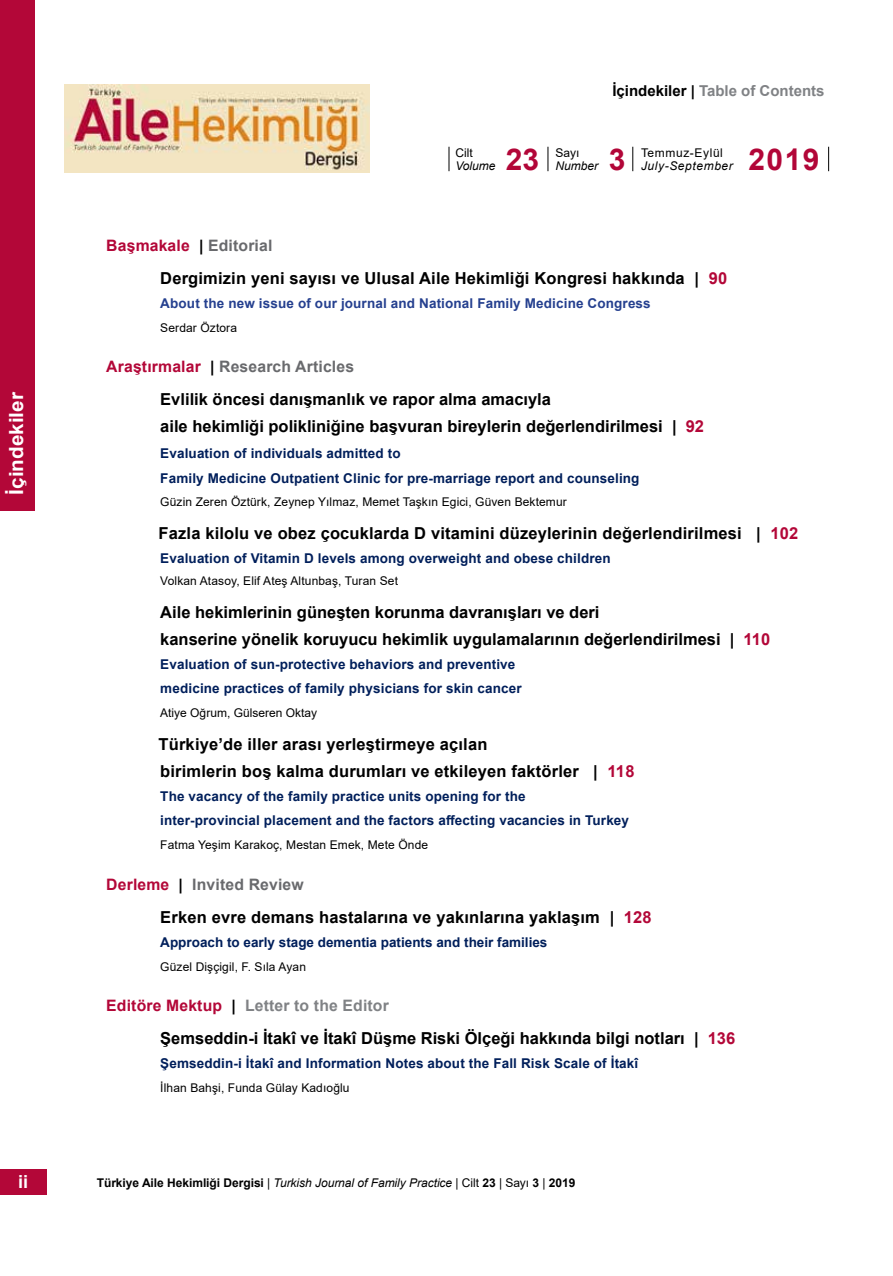
<style>
.page{position:relative;width:893px;height:1276px;background:#fff}
.page>*{position:absolute;margin:0;border:0;box-sizing:border-box;transform-origin:0 0}
.t1{font:700 30px "Arial";letter-spacing:.05em;color:#b20638}
.t2{font:700 19.5px "Arial";color:#fff;scale:1.06 1}
.t3{font:700 18px "Arial";color:#fff}
.t4{font:700 16.5px/27px "Arial";color:#000}
.t5{font:700 15.75px "Arial";letter-spacing:.01em;color:#696a6d}
.t6{font:700 15.75px "Arial";letter-spacing:.01em;color:#808285}
.t7{font:700 15.75px "Arial";letter-spacing:.01em;color:#b30738}
.t8{font:700 15px "Arial";color:#808285}
.t9{font:700 13.5px/24px "Arial";letter-spacing:.01em;color:#001f5b}
.t10{font:700 13.5px "Arial";letter-spacing:.01em;color:#25408f}
.t11{font:12px "Arial";letter-spacing:.01em;color:#000}
.t12{font:700 12px "Arial";letter-spacing:-.005em;color:#000}
.t13{font:italic 12px "Arial";letter-spacing:.05em;color:#000}
.t14{font:12px "Arial";letter-spacing:.05em;color:#000}
.s1{color:#000}
.s2{color:#696a6d}
.s3{color:#b30738}
.s4{font-weight:400}
.s5{font-weight:400;font-style:italic}
</style>
<div class="page">
<img style="left:64px;top:85px;width:305px;height:87px">
<div style="left:0;top:0;width:34px;height:510px;background:#b30738"></div>
<div style="left:0;top:1169px;width:47px;height:26px;background:#b30738"></div>
<svg style="left:449px;top:147px;width:1px;height:24px"></svg>
<svg style="left:548px;top:147px;width:1px;height:24px"></svg>
<svg style="left:632px;top:147px;width:1px;height:24px"></svg>
<svg style="left:828px;top:147px;width:1px;height:24px"></svg>
<p class="t2" style="left:3px;top:495px;width:98px;rotate:-90deg">İçindekiler</p>
<p class="t8" style="left:612px;top:80px;width:214px"><span class="s1">İçindekiler |</span> Table of Contents</p>
<p class="t11" style="left:455px;top:144px;width:19px">Cilt</p>
<p class="t13" style="left:455px;top:158px;width:42px">Volume</p>
<h1 class="t1" style="left:506px;top:138px;width:35px">23</h1>
<p class="t11" style="left:555px;top:144px;width:26px">Sayı</p>
<p class="t13" style="left:555px;top:158px;width:44px">Number</p>
<h1 class="t1" style="left:609px;top:138px;width:18px">3</h1>
<p class="t14" style="left:641px;top:144px;width:83px">Temmuz-Eylül</p>
<p class="t13" style="left:641px;top:158px;width:93px">July-September</p>
<h1 class="t1" style="left:748px;top:138px;width:73px">2019</h1>
<p class="t7" style="left:106px;top:234px;width:168px">Başmakale <span class="s1">|</span> <span class="s2">Editorial</span></p>
<p class="t4" style="left:160px;top:265px;width:568px">Dergimizin yeni sayısı ve Ulusal Aile Hekimliği Kongresi hakkında | <span class="s3">90</span></p>
<p class="t10" style="left:160px;top:293px;width:492px">About the new issue of our journal and National Family Medicine Congress</p>
<p class="t11" style="left:160px;top:319px;width:78px">Serdar Öztora</p>
<p class="t5" style="left:106px;top:356px;width:249px"><span class="s3">Araştırmalar</span> <span class="s1">|</span> Research Articles</p>
<p class="t4" style="left:160px;top:386px;width:545px">Evlilik öncesi danışmanlık ve rapor alma amacıyla<br>aile hekimliği polikliniğine başvuran bireylerin değerlendirilmesi | <span class="s3">92</span></p>
<p class="t9" style="left:160px;top:440px;width:481px;line-height:25.5px">Evaluation of individuals admitted to<br>Family Medicine Outpatient Clinic for pre-marriage report and counseling</p>
<p class="t11" style="left:160px;top:493px;width:408px">Güzin Zeren Öztürk, Zeynep Yılmaz, Memet Taşkın Egici, Güven Bektemur</p>
<p class="t4" style="left:159px;top:520px;width:641px">Fazla kilolu ve obez çocuklarda D vitamini düzeylerinin değerlendirilmesi | <span class="s3">102</span></p>
<p class="t9" style="left:160px;top:546px;width:452px">Evaluation of Vitamin D levels among overweight and obese children</p>
<p class="t11" style="left:160px;top:573px;width:239px">Volkan Atasoy, Elif Ateş Altunbaş, Turan Set</p>
<p class="t4" style="left:160px;top:599px;width:611px">Aile hekimlerinin güneşten korunma davranışları ve deri<br>kanserine yönelik koruyucu hekimlik uygulamalarının değerlendirilmesi | <span class="s3">110</span></p>
<p class="t9" style="left:160px;top:653px;width:363px">Evaluation of sun-protective behaviors and preventive medicine practices of family physicians for skin cancer</p>
<p class="t11" style="left:160px;top:705px;width:158px">Atiye Oğrum, Gülseren Oktay</p>
<p class="t4" style="left:159px;top:731px;width:477px">Türkiye’de iller arası yerleştirmeye açılan<br>birimlerin boş kalma durumları ve etkileyen faktörler | <span class="s3">118</span></p>
<p class="t9" style="left:160px;top:785px;width:470px">The vacancy of the family practice units opening for the<br>inter-provincial placement and the factors affecting vacancies in Turkey</p>
<p class="t11" style="left:160px;top:837px;width:269px">Fatma Yeşim Karakoç, Mestan Emek, Mete Önde</p>
<p class="t5" style="left:106px;top:873px;width:199px"><span class="s3">Derleme</span> <span class="s1">|</span> Invited Review</p>
<p class="t4" style="left:160px;top:904px;width:493px">Erken evre demans hastalarına ve yakınlarına yaklaşım | <span class="s3">128</span></p>
<p class="t9" style="left:160px;top:930px;width:389px">Approach to early stage dementia patients and their families</p>
<p class="t11" style="left:160px;top:958px;width:147px">Güzel Dişçigil, F. Sıla Ayan</p>
<p class="t6" style="left:106px;top:995px;width:284px"><span class="s3">Editöre Mektup</span> <span class="s1">|</span> Letter to the Editor</p>
<p class="t4" style="left:160px;top:1025px;width:576px">Şemseddin-i İtakî ve İtakî Düşme Riski Ölçeği hakkında bilgi notları | <span class="s3">136</span></p>
<p class="t9" style="left:160px;top:1052px;width:479px">Şemseddin-i İtakî and Information Notes about the Fall Risk Scale of İtakî</p>
<p class="t11" style="left:160px;top:1080px;width:191px">İlhan Bahşi, Funda Gülay Kadıoğlu</p>
<p class="t3" style="left:18px;top:1169px;width:12px">ii</p>
<p class="t12" style="left:97px;top:1174px;width:480px">Türkiye Aile Hekimliği Dergisi <span class="s4">|</span> <span class="s5">Turkish Journal of Family Practice</span> <span class="s4">| Cilt</span> 23 <span class="s4">| Sayı</span> 3 <span class="s4">|</span> 2019</p>
</div>
